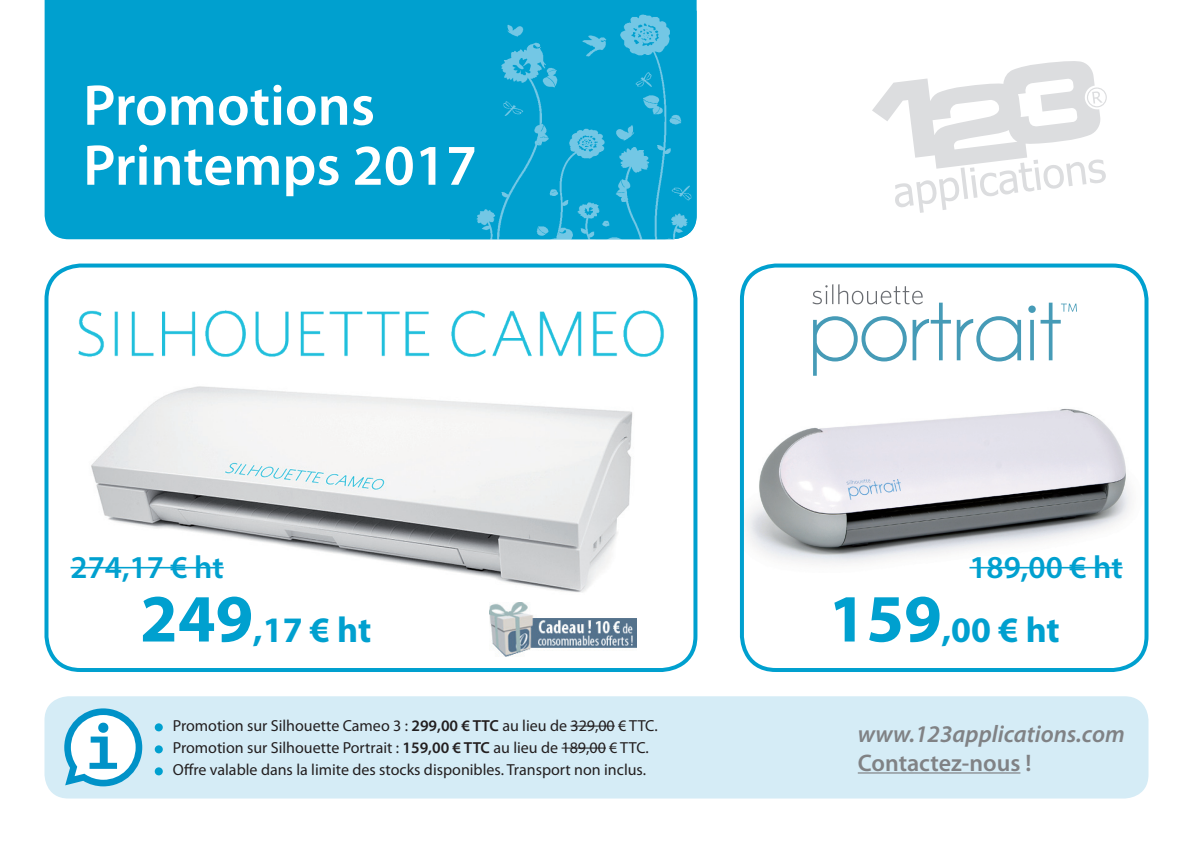
<style>
.page{position:relative;width:1191px;height:842px;background:#fff}
.page>*{position:absolute;margin:0;border:0;box-sizing:border-box;transform-origin:0 0}
.t1{font:600 58px/60px "Myriad Pro";color:#fff}
.t2{font:700 36px "Myriad Pro";letter-spacing:-.005em;color:#00a0cf}
.t3{font:600 32px "Myriad Pro";color:#00a0cf}
.t4{font:italic 600 24px "Myriad Pro";color:#808285}
.t5{font:600 24px "Myriad Pro";color:#808285}
.t6{font:16px/22px "Myriad Pro";color:#231f20}
.s1{font-size:68px}
.s2{font-weight:600}
</style>
<div class="page">
<svg style="left:872px;top:61px;width:235px;height:152px"></svg>
<div style="left:44px;top:696px;width:1104px;height:102px;background:#d5ecf6;border-radius:24px"></div>
<div style="left:45px;top:0;width:651px;height:239px;background:#00a0cf"></div>
<img style="left:450px;top:11px;width:246px;height:228px">
<svg style="left:64px;top:708px;width:78px;height:78px"></svg>
<div style="left:155px;top:723px;width:8px;height:8px;background:#00a0cf;border-radius:50%"></div>
<hr style="left:570px;top:726px;width:45px;height:1px;background:#231f20">
<div style="left:155px;top:745px;width:8px;height:8px;background:#00a0cf;border-radius:50%"></div>
<hr style="left:561px;top:748px;width:45px;height:1px;background:#231f20">
<div style="left:155px;top:767px;width:8px;height:8px;background:#00a0cf;border-radius:50%"></div>
<hr style="left:857px;top:772px;width:163px;height:1px;background:#808285">
<img style="left:745px;top:409px;width:386px;height:160px">
<div style="left:740px;top:264px;width:408px;height:408px;border:4px solid #00a0cf;border-radius:34px"></div>
<svg style="left:812px;top:284px;width:209px;height:92px"></svg>
<svg style="left:1028px;top:303px;width:49px;height:57px"></svg>
<img style="left:54px;top:269px;width:619px;height:400px">
<div style="left:44px;top:264px;width:653px;height:408px;border:4px solid #00a0cf;border-radius:34px"></div>
<hr style="left:71px;top:567px;width:153px;height:1px;background:#00a0cf">
<hr style="left:969px;top:567px;width:153px;height:1px;background:#00a0cf">
<img style="left:78px;top:310px;width:586px;height:47px">
<img style="left:489px;top:603px;width:148px;height:53px">
<h1 class="t1" style="left:83px;top:74px;width:395px">Promotions<br>Printemps 2017</h1>
<h3 class="t3" style="left:71px;top:547px;width:155px">274,17 € ht</h3>
<h3 class="t3" style="left:969px;top:547px;width:155px">189,00 € ht</h3>
<h2 class="t2" style="left:140px;top:606px;width:233px"><span class="s1">249</span>,17 € ht</h2>
<h2 class="t2" style="left:828px;top:606px;width:233px"><span class="s1">159</span>,00 € ht</h2>
<p class="t6" style="left:173px;top:715px;width:486px">Promotion sur Silhouette Cameo 3 : <span class="s2">299,00 € TTC</span> au lieu de 329,00 € TTC.<br>Promotion sur Silhouette Portrait : <span class="s2">159,00 € TTC</span> au lieu de 189,00 € TTC.<br>Offre valable dans la limite des stocks disponibles. Transport non inclus.</p>
<h3 class="t4" style="left:857px;top:719px;width:268px">www.123applications.com</h3>
<h3 class="t5" style="left:857px;top:747px;width:175px">Contactez-nous !</h3>
</div>
